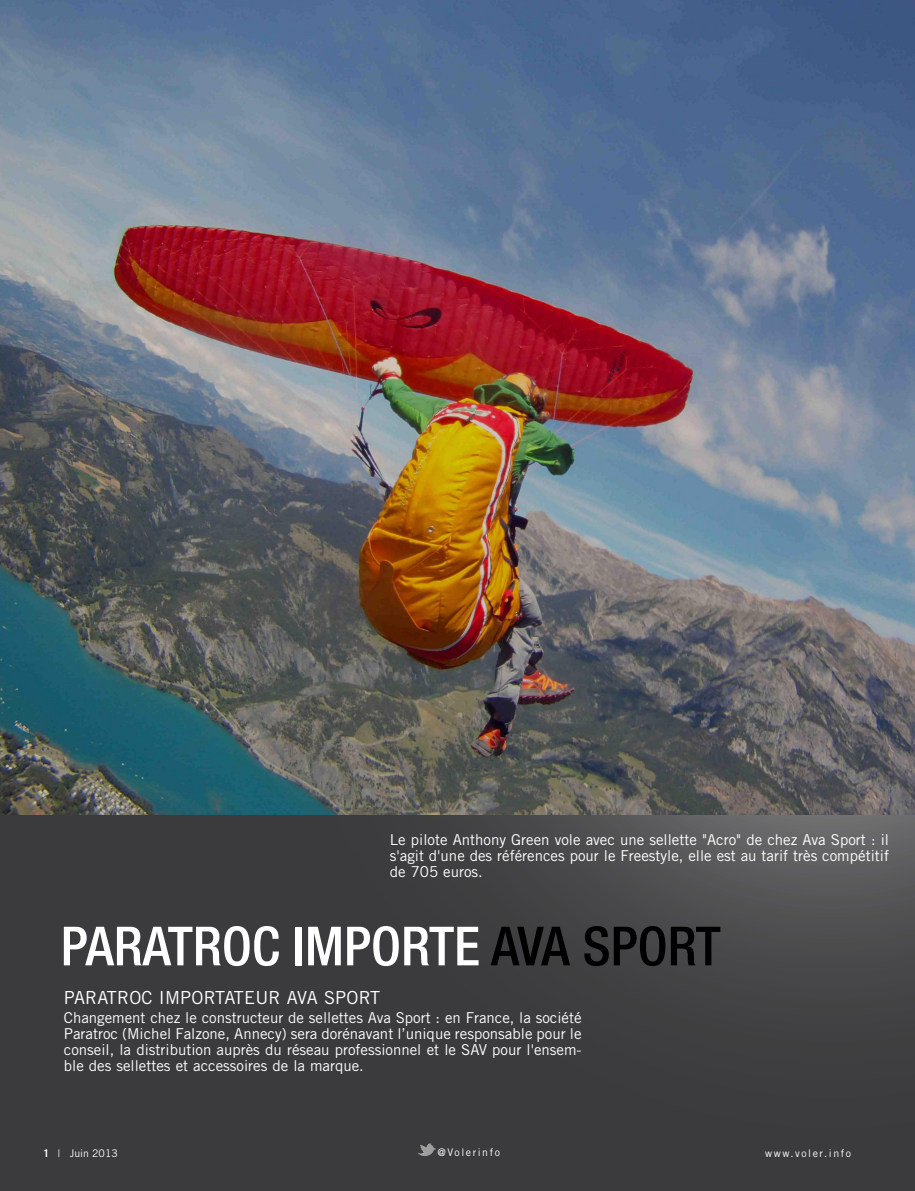
<style>
.page{position:relative;width:915px;height:1191px;background:#fff}
.page>*{position:absolute;margin:0;border:0;box-sizing:border-box;transform-origin:0 0}
.t1{font:500 condensed 54px "Helvetica Neue LT Std";color:#fff}
.t2{font:18px "Trade Gothic LT Std";letter-spacing:.01em;color:#fff}
.t3{font:15px/16.2px "Trade Gothic LT Std";color:#fff;text-align:justify}
.t4{font:10.5px "Trade Gothic LT Std";letter-spacing:.15em;color:#fff}
.s1{color:#000}
.s2{font-weight:700;font-stretch:expanded}
</style>
<div class="page">
<svg style="left:0;top:814px;width:914px;height:377px;background:#3f3f40"></svg>
<img style="left:417px;top:1143px;width:19px;height:13px">
<img style="left:0;top:0;width:914px;height:814px">
<p class="t3" style="left:389px;top:831px;width:500px">Le pilote Anthony Green vole avec une sellette "Acro" de chez Ava Sport : il s'agit d'une des références pour le Freestyle, elle est au tarif très compétitif de 705 euros.</p>
<h1 class="t1" style="left:61px;top:914px;width:661px">PARATROC IMPORTE <span class="s1">AVA SPORT</span></h1>
<p class="t2" style="left:64px;top:987px;width:318px">Paratroc importateur Ava Sport</p>
<p class="t3" style="left:64px;top:1009px;width:519px">Changement chez le constructeur de sellettes Ava Sport : en France, la société Paratroc (M ichel Falzone, Annecy) sera dorénavant l’unique responsable pour le conseil, la distribution auprès du réseau professionnel et le SAV pour l'ensem&shy;ble des sellettes et accessoires de la marque.</p>
<p class="t4" style="left:43px;top:1146px;width:77px"><span class="s2">1</span> | Juin 2013</p>
<p class="t4" style="left:437px;top:1146px;width:64px">@Volerinfo</p>
<p class="t4" style="left:765px;top:1146px;width:87px">www.voler.info</p>
</div>
